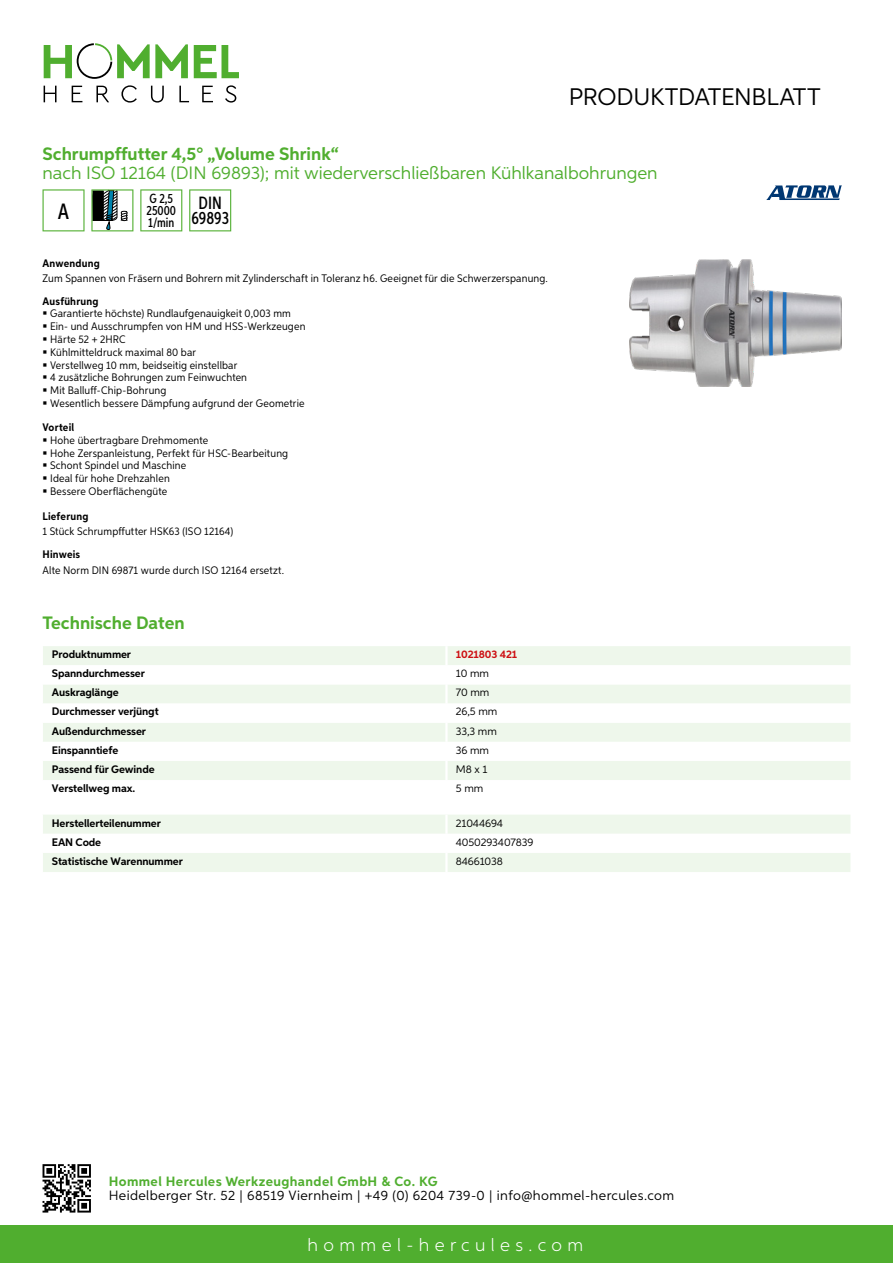
<style>
.page{position:relative;width:893px;height:1263px;background:#fff}
.page>*{position:absolute;margin:0;border:0;box-sizing:border-box;transform-origin:0 0}
.t1{font:24px "Aspira";letter-spacing:-.01em;color:#000}
.t2{font:500 22.2px "Aspira XX Nar";color:#000}
.t3{font:18px "Aspira";color:#50ae2f}
.t4{font:700 18px "Aspira";color:#50ae2f}
.t5{font:300 18px "Aspira";letter-spacing:.3em;color:#fff}
.t6{font:500 17.85px/14.9px "Aspira XX Nar";color:#000;text-align:center}
.t7{font:13.5px "Aspira";letter-spacing:.03em;color:#000}
.t8{font:700 13.5px "Aspira";letter-spacing:.03em;color:#50ae2f}
.t9{font:500 13.35px/11.9px "Aspira XX Nar";color:#000}
.t10{font:10.95px/12.8px "Aspira Nar";letter-spacing:.015em;color:#000}
.t11{font:700 10.95px "Aspira";letter-spacing:-.01em;color:#000}
.t12{font:10.95px "Aspira";letter-spacing:-.01em;color:#000}
.t13{font:700 10.95px "Aspira Nar";letter-spacing:.02em;color:#000}
.t14{font:700 10.95px "Aspira";letter-spacing:-.01em;color:#cd1013}
</style>
<div class="page">
<div style="left:0;top:1226px;width:893px;height:37px;background:#50ae2f"></div>
<svg style="left:43px;top:1164px;width:48px;height:48px"></svg>
<svg style="left:194px;top:45px;width:45px;height:33px"></svg>
<svg style="left:44px;top:43px;width:144px;height:36px"></svg>
<svg style="left:44px;top:86px;width:13px;height:16px"></svg>
<svg style="left:72px;top:86px;width:10px;height:16px"></svg>
<svg style="left:96px;top:86px;width:13px;height:16px"></svg>
<svg style="left:121px;top:85px;width:16px;height:18px"></svg>
<svg style="left:151px;top:86px;width:13px;height:17px"></svg>
<svg style="left:179px;top:86px;width:10px;height:16px"></svg>
<svg style="left:202px;top:86px;width:11px;height:16px"></svg>
<svg style="left:225px;top:85px;width:11px;height:18px"></svg>
<div style="left:43px;top:646px;width:807px;height:19px;background:#eef7eb"></div>
<svg style="left:43px;top:685px;width:807px;height:95px;fill:#eef7eb"></svg>
<hr style="left:445px;top:646px;width:3px;height:19px;background:#fff">
<hr style="left:445px;top:684px;width:3px;height:19px;background:#fff">
<hr style="left:445px;top:703px;width:3px;height:20px;background:#fff">
<hr style="left:445px;top:723px;width:3px;height:19px;background:#fff">
<hr style="left:445px;top:742px;width:3px;height:19px;background:#fff">
<hr style="left:445px;top:761px;width:3px;height:19px;background:#fff">
<svg style="left:43px;top:815px;width:807px;height:57px"></svg>
<hr style="left:445px;top:853px;width:3px;height:19px;background:#fff">
<svg style="left:43px;top:189px;width:42px;height:42px"></svg>
<svg style="left:91px;top:189px;width:42px;height:42px"></svg>
<svg style="left:140px;top:189px;width:42px;height:42px"></svg>
<svg style="left:189px;top:189px;width:42px;height:42px"></svg>
<img style="left:629px;top:259px;width:213px;height:128px">
<svg style="left:766px;top:185px;width:76px;height:15px"></svg>
<h1 class="t1" style="left:569px;top:82px;width:253px">Produktdatenblatt</h1>
<h3 class="t4" style="left:43px;top:142px;width:298px">Schrumpffutter 4,5° „Volume Shrink“</h3>
<h3 class="t3" style="left:43px;top:162px;width:617px">nach ISO 12164 (DIN 69893); mit wiederverschließbaren Kühlkanalbohrungen</h3>
<h2 class="t2" style="left:58px;top:197px;width:13px">A</h2>
<p class="t9" style="left:147px;top:193px;width:31px">G 2,5<br>25000<br>1/min</p>
<h3 class="t6" style="left:191px;top:196px;width:39px">DIN<br>69893</h3>
<p class="t13" style="left:43px;top:257px;width:59px">Anwendung</p>
<p class="t10" style="left:43px;top:272px;width:507px">Zum Spannen von Fräsern und Bohrern mit Zylinderschaft in Toleranz h6. Geeignet für die Schwerzerspanung.</p>
<p class="t13" style="left:43px;top:294px;width:58px">Ausführung</p>
<p class="t10" style="left:50px;top:307px;width:257px">Garantierte höchste) Rundlaufgenauigkeit 0,003 mm Ein- und Ausschrumpfen von HM und HSS-Werkzeugen Härte 52 + 2HRC<br>Kühlmitteldruck maximal 80 bar<br>Verstellweg 10 mm, beidseitig einstellbar<br>4 zusätzliche Bohrungen zum Feinwuchten<br>Mit Balluff-Chip-Bohrung<br>Wesentlich bessere Dämpfung aufgrund der Geometrie</p>
<p class="t13" style="left:43px;top:421px;width:33px">Vorteil</p>
<p class="t10" style="left:50px;top:434px;width:240px">Hohe übertragbare Drehmomente<br>Hohe Zerspanleistung, Perfekt für HSC-Bearbeitung Schont Spindel und Maschine<br>Ideal für hohe Drehzahlen<br>Bessere Oberflächengüte</p>
<p class="t13" style="left:43px;top:510px;width:47px">Lieferung</p>
<p class="t10" style="left:43px;top:525px;width:192px">1 Stück Schrumpffutter HSK63 (ISO 12164)</p>
<p class="t13" style="left:43px;top:548px;width:39px">Hinweis</p>
<p class="t10" style="left:43px;top:563px;width:243px">Alte Norm DIN 69871 wurde durch ISO 12164 ersetzt.</p>
<h3 class="t4" style="left:43px;top:612px;width:144px">Technische Daten</h3>
<p class="t11" style="left:52px;top:648px;width:81px">Produktnummer</p>
<p class="t14" style="left:456px;top:648px;width:63px">1021803 421</p>
<p class="t11" style="left:52px;top:667px;width:95px">Spanndurchmesser</p>
<p class="t12" style="left:456px;top:667px;width:35px">10 mm</p>
<p class="t11" style="left:52px;top:686px;width:68px">Auskraglänge</p>
<p class="t12" style="left:456px;top:686px;width:35px">70 mm</p>
<p class="t11" style="left:52px;top:705px;width:108px">Durchmesser verjüngt</p>
<p class="t12" style="left:456px;top:705px;width:43px">26,5 mm</p>
<p class="t11" style="left:52px;top:724px;width:96px">Außendurchmesser</p>
<p class="t12" style="left:456px;top:724px;width:43px">33,3 mm</p>
<p class="t11" style="left:52px;top:743px;width:68px">Einspanntiefe</p>
<p class="t12" style="left:456px;top:743px;width:35px">36 mm</p>
<p class="t11" style="left:52px;top:762px;width:104px">Passend für Gewinde</p>
<p class="t12" style="left:456px;top:762px;width:33px">M8 x 1</p>
<p class="t11" style="left:52px;top:781px;width:85px">Verstellweg max.</p>
<p class="t12" style="left:456px;top:781px;width:29px">5 mm</p>
<p class="t11" style="left:52px;top:816px;width:111px">Herstellerteilenummer</p>
<p class="t12" style="left:456px;top:816px;width:49px">21044694</p>
<p class="t11" style="left:52px;top:835px;width:51px">EAN Code</p>
<p class="t12" style="left:456px;top:835px;width:79px">4050293407839</p>
<p class="t11" style="left:52px;top:854px;width:132px">Statistische Warennummer</p>
<p class="t12" style="left:456px;top:854px;width:49px">84661038</p>
<p class="t8" style="left:109px;top:1172px;width:330px">Hommel Hercules Werkzeughandel GmbH &amp; Co. KG</p>
<p class="t7" style="left:109px;top:1187px;width:567px">Heidelberger Str. 52 | 68519 Viernheim | +49 (0) 6204 739-0 | info@hommel-hercules.com</p>
<h3 class="t5" style="left:307px;top:1234px;width:277px">hommel-hercules.com</h3>
</div>
